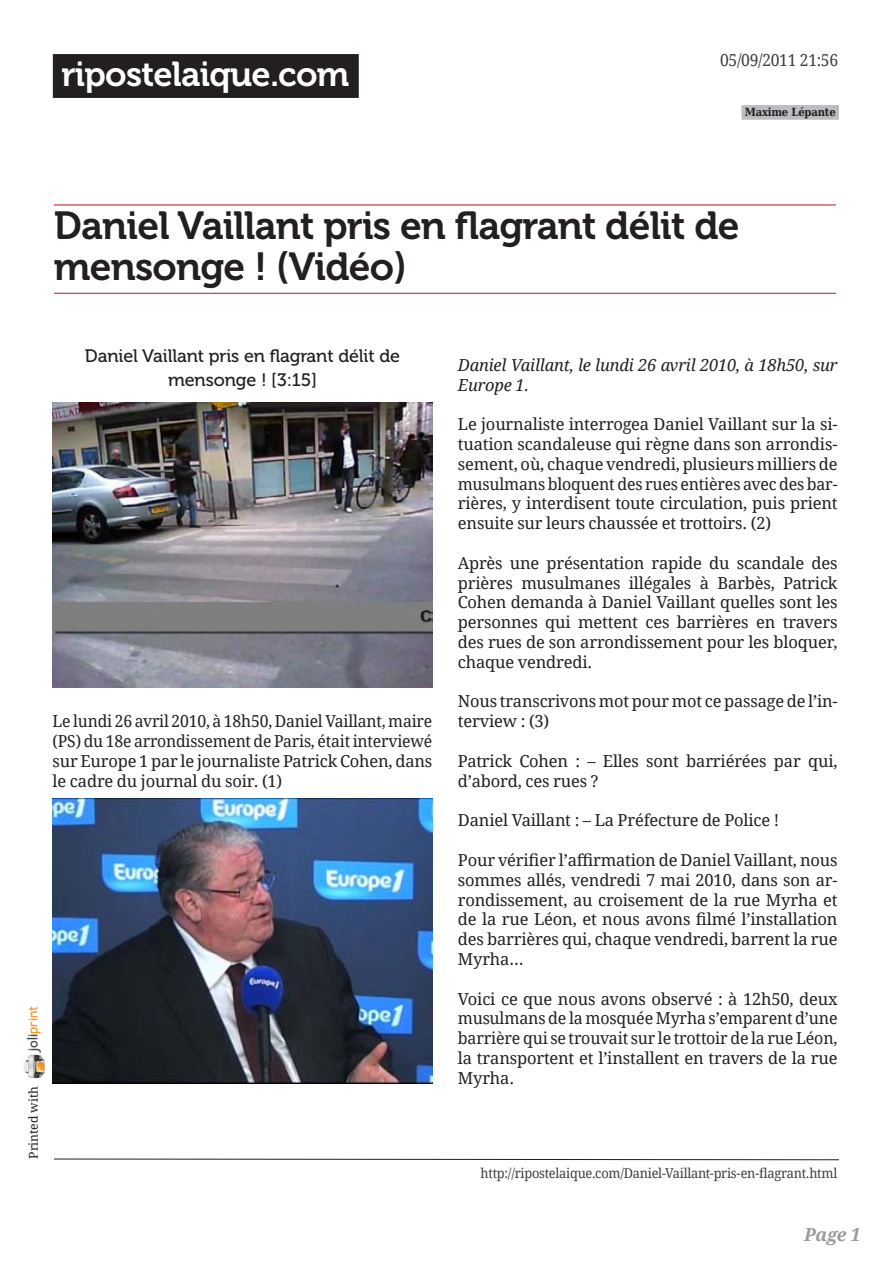
<style>
.page{position:relative;width:893px;height:1263px;background:#fff}
.page>*{position:absolute;margin:0;border:0;box-sizing:border-box;transform-origin:0 0}
.t1{font:39px/40.5px "Museo 700";letter-spacing:-.02em;color:#231f20}
.t2{font:34.5px "Museo 700";letter-spacing:-.02em;color:#fff}
.t3{font:18px/24px "Museo 500";letter-spacing:-.005em;color:#231f20;text-align:center}
.t4{font:italic 700 18px "Droid Serif";color:#9d9a9b}
.t5{font:16.5px/19.8px "Droid Serif";letter-spacing:-.01em;color:#231f20;text-align:justify}
.t6{font:16.5px/19.8px "Droid Serif";letter-spacing:-.01em;color:#231f20;text-align:justify;scale:.95 1}
.t7{font:italic 16.5px/19.8px "Droid Serif";letter-spacing:-.01em;color:#231f20}
.t8{font:16.5px "Droid Serif";letter-spacing:-.02em;color:#3c3e40;scale:.95 1}
.t9{font:700 13.65px "Candela";color:#f49c30}
.t10{font:13.5px "Droid Serif";letter-spacing:-.02em;color:#3c3e40;scale:.95 1}
.t11{font:12.15px "Droid Serif";color:#231f20}
.t12{font:700 11.25px "DejaVu Serif Condensed";letter-spacing:-.02em;color:#231f20}
.s1{color:#464943}
</style>
<div class="page">
<img style="left:23px;top:1054px;width:22px;height:25px">
<div style="left:53px;top:54px;width:306px;height:44px;background:#231f20"></div>
<hr style="left:54px;top:204px;width:782px;height:1px;background:#b0272a">
<hr style="left:54px;top:293px;width:782px;height:1px;background:#b0272a">
<img style="left:53px;top:403px;width:379px;height:285px">
<img style="left:53px;top:799px;width:379px;height:285px">
<svg style="left:54px;top:1158px;width:785px;height:2px"></svg>
<div style="left:742px;top:105px;width:97px;height:14px;background:#bcbdc0"></div>
<h2 class="t2" style="left:61px;top:55px;width:289px">ripostelaique.com</h2>
<p class="t8" style="left:720px;top:50px;width:126px">05/09/2011 21:56</p>
<p class="t12" style="left:745px;top:102px;width:93px">Maxime Lépante</p>
<h1 class="t1" style="left:54px;top:206px;width:687px">Daniel Vaillant pris en flagrant délit de mensonge ! (Vidéo)</h1>
<p class="t3" style="left:85px;top:344px;width:317px">Daniel Vaillant pris en flagrant délit de mensonge ! [3:15]</p>
<p class="t6" style="left:53px;top:712px;width:401px">Le lundi 26 avril 2010, à 18h50, Daniel Vaillant, maire (PS) du 18e arrondissement de Paris, était interviewé sur Europe 1 par le journaliste Patrick Cohen, dans le cadre du journal du soir. (1)</p>
<p class="t9" style="left:24px;top:1051px;width:46px;rotate:-90deg"><span class="s1">joli</span>print</p>
<p class="t11" style="left:26px;top:1159px;width:74px;rotate:-90deg">Printed with</p>
<p class="t7" style="left:458px;top:355px;width:381px">Daniel Vaillant, le lundi 26 avril 2010, à 18h50, sur<br>Europe 1.</p>
<p class="t5" style="left:458px;top:415px;width:381px">Le journaliste interrogea Daniel Vaillant sur la si&shy;tuation scandaleuse qui règne dans son arrondis&shy;sement, où, chaque vendredi, plusieurs milliers de musulmans bloquent des rues entières avec des bar&shy;rières, y interdisent toute circulation, puis prient ensuite sur leurs chaussée et trottoirs. (2)</p>
<p class="t5" style="left:458px;top:553px;width:381px">Après une présentation rapide du scandale des prières musulmanes illégales à Barbès, Patrick Cohen demanda à Daniel Vaillant quelles sont les personnes qui mettent ces barrières en travers des rues de son arrondissement pour les bloquer, chaque vendredi.</p>
<p class="t5" style="left:458px;top:692px;width:381px">Nous transcrivons mot pour mot ce passage de l’in&shy;terview : (3)</p>
<p class="t5" style="left:458px;top:751px;width:381px">Patrick Cohen : – Elles sont barriérées par qui, d’abord, ces rues ?</p>
<p class="t5" style="left:458px;top:811px;width:323px">Daniel Vaillant : – La Préfecture de Police !</p>
<p class="t5" style="left:458px;top:850px;width:381px">Pour vérifier l’affirmation de Daniel Vaillant, nous sommes allés, vendredi 7 mai 2010, dans son ar&shy;rondissement, au croisement de la rue Myrha et de la rue Léon, et nous avons filmé l’installation des barrières qui, chaque vendredi, barrent la rue Myrha…</p>
<p class="t5" style="left:458px;top:989px;width:381px">Voici ce que nous avons observé : à 12h50, deux musulmans de la mosquée Myrha s’emparent d’une barrière qui se trouvait sur le trottoir de la rue Léon, la transportent et l’installent en travers de la rue Myrha.</p>
<p class="t10" style="left:480px;top:1165px;width:377px">http://ripostelaique.com/Daniel-Vaillant-pris-en-flagrant.html</p>
<p class="t4" style="left:804px;top:1223px;width:58px">Page 1</p>
</div>
